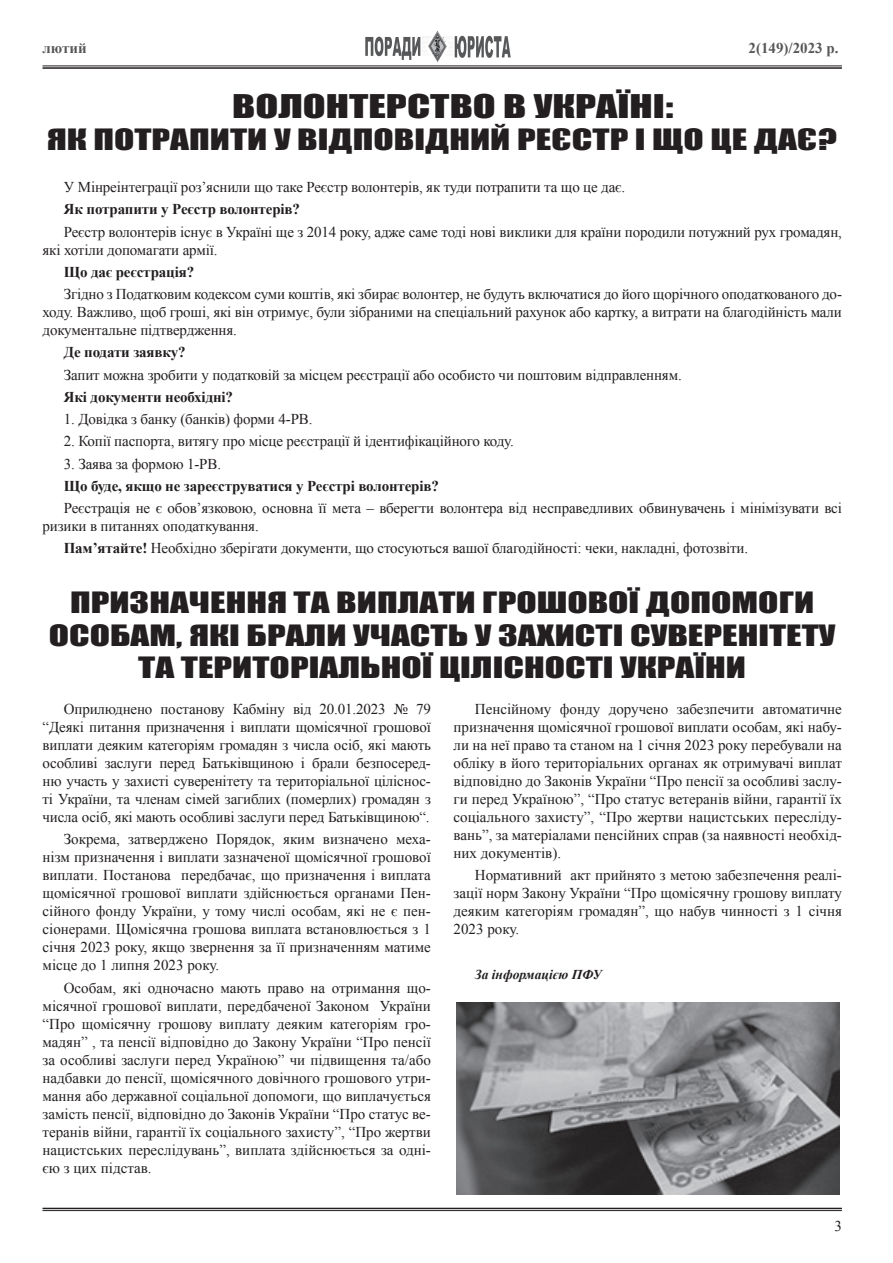
<style>
.page{position:relative;width:893px;height:1263px;background:#fff}
.page>*{position:absolute;margin:0;border:0;box-sizing:border-box;transform-origin:0 0}
.t1{font:30px "Impact";color:#231f20;scale:1.4 1}
.t2{font:27px/32.4px "Impact";color:#231f20;text-align:center;scale:1.38 1}
.t3{font:15px/18px "Times New Roman";letter-spacing:-.01em;color:#231f20;text-align:justify}
.t4{font:700 15px "Times New Roman";letter-spacing:-.01em;color:#231f20}
.t5{font:700 15px "Times New Roman";color:#57585a}
.t6{font:italic 700 13.5px "Times New Roman";color:#231f20}
.s1{font-weight:700}
</style>
<div class="page">
<hr style="left:43px;top:67px;width:799px;height:2px;background:#231f20">
<hr style="left:43px;top:1208px;width:799px;height:1px;background:#231f20">
<hr style="left:43px;top:66px;width:799px;height:1px;background:#231f20">
<hr style="left:43px;top:1210px;width:799px;height:1px;background:#231f20">
<svg style="left:455px;top:36px;width:56px;height:22px"></svg>
<svg style="left:365px;top:37px;width:55px;height:23px"></svg>
<img style="left:422px;top:31px;width:25px;height:32px">
<img style="left:456px;top:1002px;width:383px;height:193px">
<p class="t5" style="left:43px;top:37px;width:46px">лютий</p>
<p class="t5" style="left:749px;top:37px;width:91px">2(149)/2023 р.</p>
<h1 class="t1" style="left:232px;top:83px;width:317px">ВОЛОНТЕРСТВО В УКРАЇНІ:</h1>
<h2 class="t2" style="left:47px;top:123px;width:574px">ЯК ПОТРАПИТИ У ВІДПОВІДНИЙ РЕЄСТР І ЩО ЦЕ ДАЄ?</h2>
<p class="t3" style="left:64px;top:178px;width:563px">У Мінреінтеграції роз’яснили що таке Реєстр волонтерів, як туди потрапити та що це дає.</p>
<p class="t4" style="left:64px;top:199px;width:238px">Як потрапити у Реєстр волонтерів?</p>
<p class="t3" style="left:43px;top:222px;width:801px;text-indent:21px">Реєстр волонтерів існує в Україні ще з 2014 року, адже саме тоді нові виклики для країни породили потужний рух громадян, які хотіли допомагати армії.</p>
<p class="t4" style="left:64px;top:261px;width:132px">Що дає реєстрація?</p>
<p class="t3" style="left:43px;top:285px;width:801px;text-indent:21px">Згідно з Податковим кодексом суми коштів, які збирає волонтер, не будуть включатися до його щорічного оподаткованого до&shy;ходу. Важливо, щоб гроші, які він отримує, були зібраними на спеціальний рахунок або картку, а витрати на благодійність мали документальне підтвердження.</p>
<p class="t4" style="left:64px;top:342px;width:123px">Де подати заявку?</p>
<p class="t3" style="left:64px;top:365px;width:619px">Запит можна зробити у податковій за місцем реєстрації або особисто чи поштовим відправленням.</p>
<p class="t4" style="left:64px;top:386px;width:171px">Які документи необхідні?</p>
<p class="t3" style="left:64px;top:410px;width:250px">1. Довідка з банку (банків) форми 4-РВ.</p>
<p class="t3" style="left:64px;top:432px;width:452px">2. Копії паспорта, витягу про місце реєстрації й ідентифікаційного коду.</p>
<p class="t3" style="left:64px;top:454px;width:159px">3. Заява за формою 1-РВ.</p>
<p class="t4" style="left:64px;top:475px;width:377px">Що буде, якщо не зареєструватися у Реєстрі волонтерів?</p>
<p class="t3" style="left:43px;top:499px;width:801px;text-indent:21px">Реєстрація не є обов’язковою, основна її мета – вберегти волонтера від несправедливих обвинувачень і мінімізувати всі ризики в питаннях оподаткування.</p>
<p class="t3" style="left:64px;top:539px;width:686px"><span class="s1">Пам’ятайте!</span> Необхідно зберігати документи, що стосуються вашої благодійності: чеки, накладні, фотозвіти.</p>
<h2 class="t2" style="left:49px;top:586px;width:572px">ПРИЗНАЧЕННЯ ТА ВИПЛАТИ ГРОШОВОЇ ДОПОМОГИ<br>ОСОБАМ, ЯКІ БРАЛИ УЧАСТЬ У ЗАХИСТІ СУВЕРЕНІТЕТУ<br>ТА ТЕРИТОРІАЛЬНОЇ ЦІЛІСНОСТІ УКРАЇНИ</h2>
<p class="t3" style="left:43px;top:700px;width:390px;text-indent:21px">Оприлюднено постанову Кабміну від 20.01.2023 № 79 “Деякі питання призначення і виплати щомісячної грошової виплати деяким категоріям громадян з числа осіб, які мають особливі заслуги перед Батьківщиною і брали безпосеред&shy;ню участь у захисті суверенітету та територіальної ціліснос&shy;ті України, та членам сімей загиблих (померлих) громадян з числа осіб, які мають особливі заслуги перед Батьківщиною“.</p>
<p class="t3" style="left:43px;top:830px;width:390px;text-indent:21px">Зокрема, затверджено Порядок, яким визначено меха&shy;нізм призначення і виплати зазначеної щомісячної грошової виплати. Постанова передбачає, що призначення і виплата щомісячної грошової виплати здійснюється органами Пен&shy;сійного фонду України, у тому числі особам, які не є пен&shy;сіонерами. Щомісячна грошова виплата встановлюється з 1 січня 2023 року, якщо звернення за її призначенням матиме місце до 1 липня 2023 року.</p>
<p class="t3" style="left:43px;top:978px;width:390px;text-indent:21px">Особам, які одночасно мають право на отримання що&shy;місячної грошової виплати, передбаченої Законом України “Про щомісячну грошову виплату деяким категоріям гро&shy;мадян” , та пенсії відповідно до Закону України “Про пенсії за особливі заслуги перед Україною” чи підвищення та/або надбавки до пенсії, щомісячного довічного грошового утри&shy;мання або державної соціальної допомоги, що виплачується замість пенсії, відповідно до Законів України “Про статус ве&shy;теранів війни, гарантії їх соціального захисту”, “Про жертви нацистських переслідувань”, виплата здійснюється за одні&shy;єю з цих підстав.</p>
<p class="t3" style="left:454px;top:700px;width:390px;text-indent:21px">Пенсійному фонду доручено забезпечити автоматичне призначення щомісячної грошової виплати особам, які набу&shy;ли на неї право та станом на 1 січня 2023 року перебували на обліку в його територіальних органах як отримувачі виплат відповідно до Законів України “Про пенсії за особливі заслу&shy;ги перед Україною”, “Про статус ветеранів війни, гарантії їх соціального захисту”, “Про жертви нацистських пересліду&shy;вань”, за матеріалами пенсійних справ (за наявності необхід&shy;них документів).</p>
<p class="t3" style="left:454px;top:866px;width:390px;text-indent:21px">Нормативний акт прийнято з метою забезпечення реалі&shy;зації норм Закону України “Про щомісячну грошову виплату деяким категоріям громадян”, що набув чинності з 1 січня 2023 року.</p>
<p class="t6" style="left:475px;top:965px;width:129px">За інформацією ПФУ</p>
<p class="t3" style="left:834px;top:1216px;width:9px">3</p>
</div>
